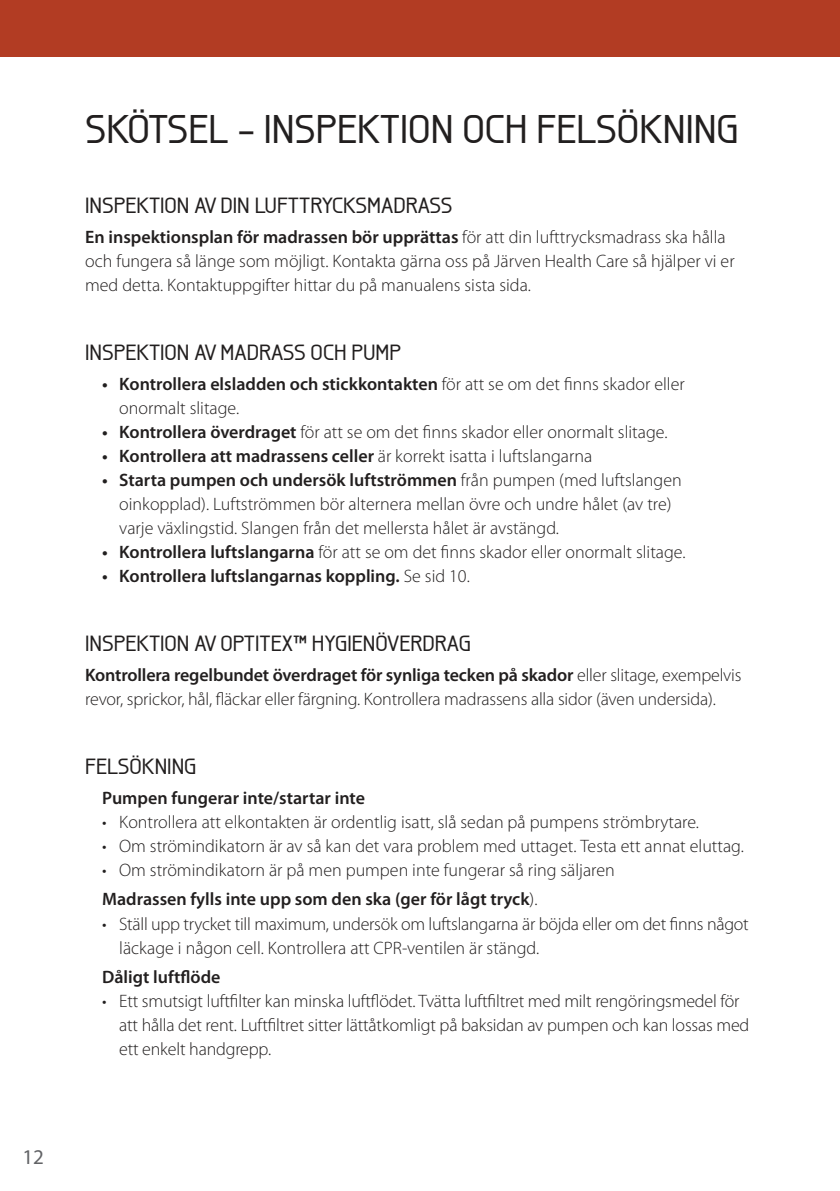
<style>
.page{position:relative;width:840px;height:1191px;background:#fff}
.page>*{position:absolute;margin:0;border:0;box-sizing:border-box;transform-origin:0 0}
.t1{font:500 40px "Galette";color:#221f1f}
.t2{font:500 22px "Galette";color:#221f1f}
.t3{font:21px "Myriad Pro";color:#626366}
.t4{font:300 18px/24px "Myriad Pro";color:#221f1f}
.t5{font:600 18px "Myriad Pro";color:#221f1f}
.s1{font-weight:600}
.s2{font-weight:300}
</style>
<div class="page">
<div style="left:0;top:0;width:839px;height:57px;background:#b23c23"></div>
<p class="t3" style="left:22px;top:1148px;width:23px">12</p>
<h1 class="t1" style="left:85px;top:105px;width:655px">SKÖTSEL – INSPEKTION OCH FELSÖKNING</h1>
<p class="t2" style="left:85px;top:192px;width:368px">INSPEKTION AV DIN LUFTTRYCKSMADRASS</p>
<p class="t4" style="left:85px;top:225px;width:650px"><span class="s1">En inspektionsplan för madrassen bör upprättas</span> för att din lufttrycksmadrass ska hålla och fungera så länge som möjligt. Kontakta gärna oss på Järven Health Care så hjälper vi er med detta. Kontaktuppgifter hittar du på manualens sista sida.</p>
<p class="t2" style="left:85px;top:339px;width:317px">INSPEKTION AV MADRASS OCH PUMP</p>
<p class="t4" style="left:119px;top:372px;width:567px;text-indent:-17px"><span class="s1">• Kontrollera elsladden och stickkontakten</span> för att se om det finns skador eller onormalt slitage.</p>
<p class="t4" style="left:102px;top:420px;width:566px"><span class="s1">• Kontrollera överdraget</span> för att se om det finns skador eller onormalt slitage.</p>
<p class="t5" style="left:102px;top:445px;width:491px">• Kontrollera att madrassens celler <span class="s2">är korrekt isatta i luftslangarna</span></p>
<p class="t4" style="left:119px;top:468px;width:563px;text-indent:-17px"><span class="s1">• Starta pumpen och undersök luftströmmen</span> från pumpen (med luftslangen oinkopplad). Luftströmmen bör alternera mellan övre och undre hålet (av tre) varje växlingstid. Slangen från det mellersta hålet är avstängd.</p>
<p class="t4" style="left:102px;top:540px;width:584px"><span class="s1">• Kontrollera luftslangarna</span> för att se om det finns skador eller onormalt slitage.</p>
<p class="t5" style="left:102px;top:565px;width:369px">• Kontrollera luftslangarnas koppling. <span class="s2">Se sid 10.</span></p>
<p class="t2" style="left:85px;top:630px;width:387px">INSPEKTION AV OPTITEX™ HYGIENÖVERDRAG</p>
<p class="t4" style="left:85px;top:663px;width:657px"><span class="s1">Kontrollera regelbundet överdraget för synliga tecken på skador</span> eller slitage, exempelvis revor, sprickor, hål, fläckar eller färgning. Kontrollera madrassens alla sidor (även undersida).</p>
<p class="t2" style="left:85px;top:753px;width:113px">FELSÖKNING</p>
<p class="t5" style="left:102px;top:787px;width:264px">Pumpen fungerar inte/startar inte</p>
<p class="t4" style="left:102px;top:810px;width:598px">• Kontrollera att elkontakten är ordentlig isatt, slå sedan på pumpens strömbrytare.</p>
<p class="t4" style="left:102px;top:834px;width:643px">• Om strömindikatorn är av så kan det vara problem med uttaget. Testa ett annat eluttag.</p>
<p class="t4" style="left:102px;top:855px;width:514px;line-height:29.6px">• Om strömindikatorn är på men pumpen inte fungerar så ring säljaren<br><span class="s1">Madrassen fylls inte upp som den ska (ger för lågt tryck</span>).</p>
<p class="t4" style="left:119px;top:911px;width:630px;text-indent:-17px">• Ställ upp trycket till maximum, undersök om luftslangarna är böjda eller om det finns något läckage i någon cell. Kontrollera att CPR-ventilen är stängd.</p>
<p class="t5" style="left:102px;top:967px;width:120px">Dåligt luftflöde</p>
<p class="t4" style="left:119px;top:989px;width:631px;text-indent:-17px">• Ett smutsigt luftfilter kan minska luftflödet. Tvätta luftfiltret med milt rengöringsmedel för att hålla det rent. Luftfiltret sitter lättåtkomligt på baksidan av pumpen och kan lossas med ett enkelt handgrepp.</p>
</div>
